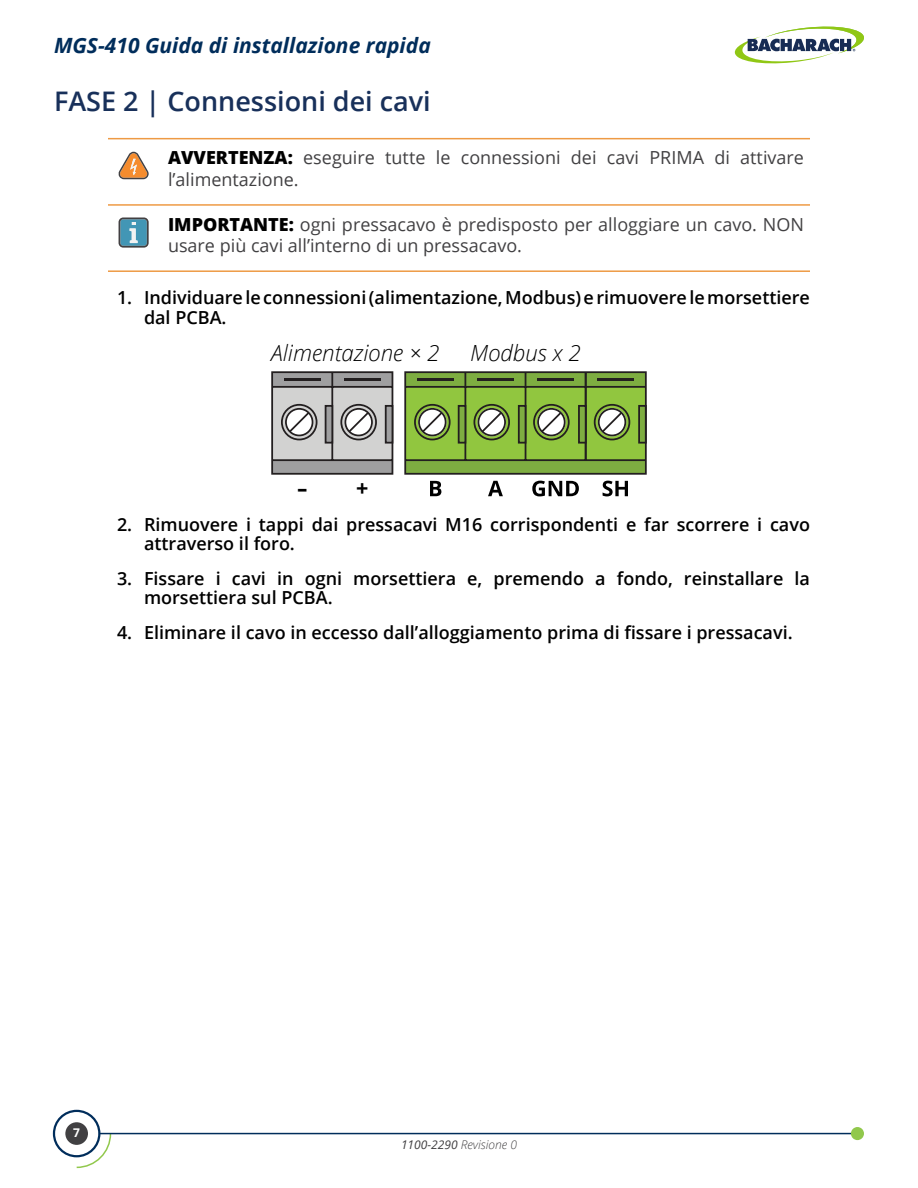
<style>
.page{position:relative;width:918px;height:1188px;background:#fff}
.page>*{position:absolute;margin:0;border:0;box-sizing:border-box;transform-origin:0 0}
.t1{font:600 27px "Open Sans";color:#18305a}
.t2{font:italic 300 22.35px "Open Sans";color:#000}
.t3{font:700 21.6px "Open Sans";color:#000;scale:1.5 1}
.t4{font:italic 700 21px "Open Sans";color:#002d5b}
.t5{font:600 18px/19.5px "Open Sans";color:#000}
.t6{font:18px/21.6px "Open Sans";color:#414042}
.t7{font:italic 300 12px "Open Sans";color:#414042}
.t8{font:700 12px "Open Sans";color:#fff}
.s1{font-weight:800;color:#000}
.s2{font-weight:400}
</style>
<div class="page">
<svg style="left:75px;top:1132px;width:37px;height:37px"></svg>
<hr style="left:99px;top:1133px;width:758px;height:1px;background:#002d5b">
<div style="left:851px;top:1127px;width:13px;height:13px;background:#91c84c;border-radius:50%"></div>
<div style="left:53px;top:1110px;width:47px;height:47px;border:2px solid #002d5b;border-radius:50%"></div>
<div style="left:65px;top:1122px;width:23px;height:23px;background:#414042;border-radius:50%"></div>
<svg style="left:734px;top:26px;width:130px;height:38px"></svg>
<hr style="left:108px;top:138px;width:702px;height:1px;background:#ee9a44">
<hr style="left:108px;top:204px;width:702px;height:2px;background:#ee9a44">
<hr style="left:108px;top:270px;width:702px;height:2px;background:#ee9a44">
<svg style="left:119px;top:218px;width:30px;height:30px"></svg>
<svg style="left:118px;top:152px;width:31px;height:27px"></svg>
<svg style="left:404px;top:371px;width:243px;height:125px"></svg>
<svg style="left:271px;top:371px;width:122px;height:104px;background:#a6a5a5"></svg>
<p class="t4" style="left:54px;top:31px;width:378px">MGS-410 Guida di installazione rapida</p>
<h1 class="t1" style="left:54px;top:82px;width:378px">FASE 2 | Connessioni dei cavi</h1>
<p class="t6" style="left:168px;top:147px;width:638px"><span class="s1">AVVERTENZA:</span> eseguire tutte le connessioni dei cavi PRIMA di attivare l’alimentazione.</p>
<p class="t6" style="left:168px;top:213px;width:638px"><span class="s1">IMPORTANTE:</span> ogni pressacavo è predisposto per alloggiare un cavo. NON usare più cavi all’interno di un pressacavo.</p>
<p class="t5" style="left:144px;top:287px;width:668px;text-indent:-27px">1. Individuare le connessioni (alimentazione, Modbus) e rimuovere le morsettiere dal PCBA.</p>
<p class="t2" style="left:271px;top:337px;width:170px">Alimentazione × 2</p>
<p class="t2" style="left:470px;top:337px;width:112px">Modbus x 2</p>
<p class="t3" style="left:297px;top:473px;width:49px">- +</p>
<p class="t5" style="left:144px;top:514px;width:668px;text-indent:-27px">2. Rimuovere i tappi dai pressacavi M16 corrispondenti e far scorrere i cavo attraverso il foro.</p>
<p class="t5" style="left:144px;top:568px;width:668px;text-indent:-27px">3. Fissare i cavi in ogni morsettiera e, premendo a fondo, reinstallare la morsettiera sul PCBA.</p>
<p class="t5" style="left:117px;top:622px;width:677px">4. Eliminare il cavo in eccesso dall’alloggiamento prima di fissare i pressacavi.</p>
<p class="t8" style="left:73px;top:1125px;width:8px">7</p>
<p class="t7" style="left:401px;top:1136px;width:117px"><span class="s2">1100-2290</span> Revisione 0</p>
</div>
